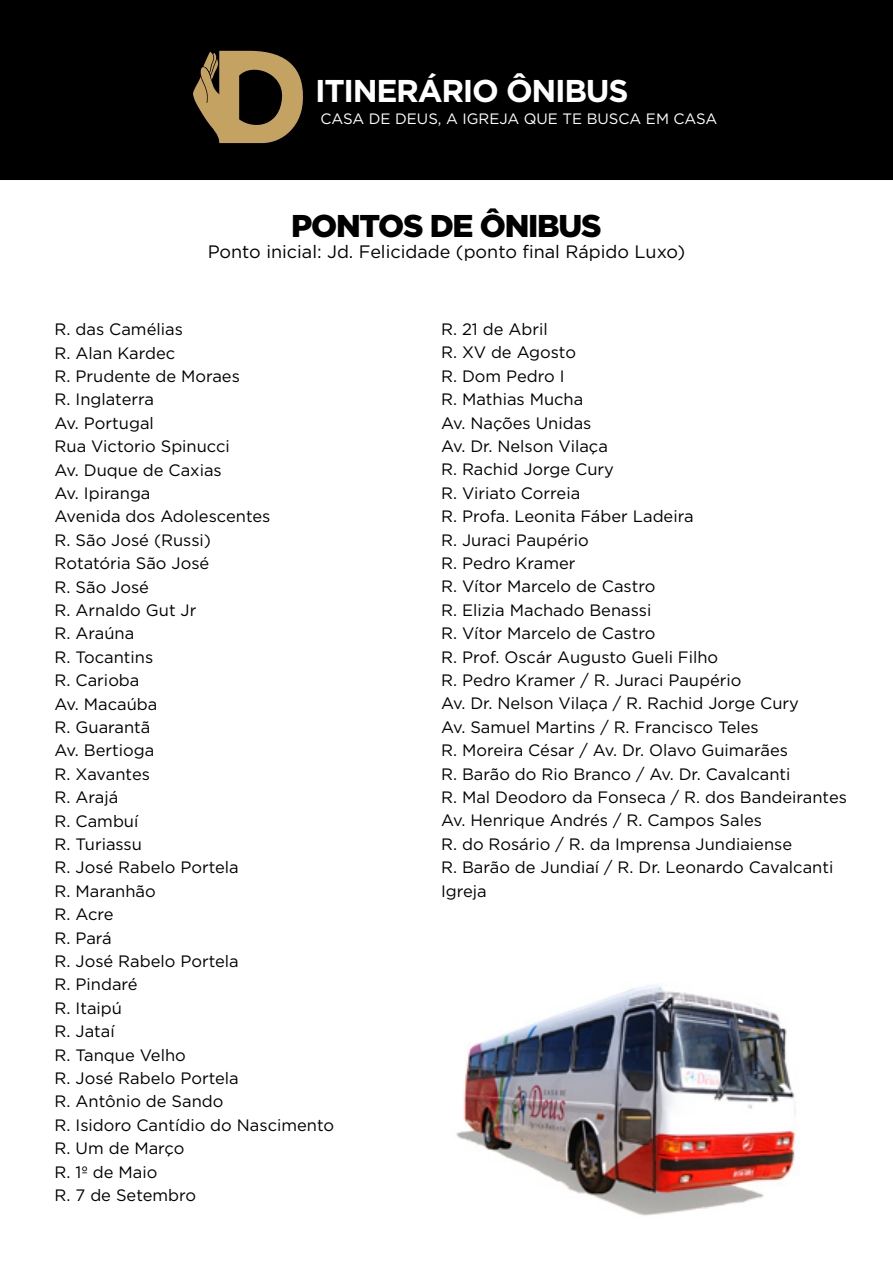
<style>
.page{position:relative;width:893px;height:1263px;background:#fff}
.page>*{position:absolute;margin:0;border:0;box-sizing:border-box;transform-origin:0 0}
.t1{font:700 31.5px "Gotham";letter-spacing:-.04em;color:#fff}
.t2{font:900 31.5px "Gotham";letter-spacing:-.04em;color:#000}
.t3{font:18px "Gotham";color:#000}
.t4{font:16.5px/23.4px "Gotham";color:#000}
.t5{font:15px "Gotham";color:#fff}
</style>
<div class="page">
<img style="left:456px;top:985px;width:342px;height:231px">
<div style="left:0;top:0;width:893px;height:180px;background:#000"></div>
<svg style="left:193px;top:51px;width:111px;height:92px;background:#74603a"></svg>
<h1 class="t1" style="left:315px;top:70px;width:315px">ITINERÁRIO ÔNIBUS</h1>
<p class="t5" style="left:320px;top:109px;width:398px">CASA DE DEUS, A IGREJA QUE TE BUSCA EM CASA</p>
<h1 class="t2" style="left:291px;top:204px;width:312px">PONTOS DE ÔNIBUS</h1>
<p class="t3" style="left:208px;top:240px;width:479px">Ponto inicial: Jd. Felicidade (ponto final Rápido Luxo)</p>
<p class="t4" style="left:55px;top:317px;width:281px">R. das Camélias<br>R. Alan Kardec<br>R. Prudente de Moraes<br>R. Inglaterra<br>Av. Portugal<br>Rua Victorio Spinucci<br>Av. Duque de Caxias<br>Av. Ipiranga<br>Avenida dos Adolescentes<br>R. São José (Russi)<br>Rotatória São José<br>R. São José<br>R. Arnaldo Gut Jr<br>R. Araúna<br>R. Tocantins<br>R. Carioba<br>Av. Macaúba<br>R. Guarantã<br>Av. Bertioga<br>R. Xavantes<br>R. Arajá<br>R. Cambuí<br>R. Turiassu<br>R. José Rabelo Portela<br>R. Maranhão<br>R. Acre<br>R. Pará<br>R. José Rabelo Portela<br>R. Pindaré<br>R. Itaipú<br>R. Jataí<br>R. Tanque Velho<br>R. José Rabelo Portela<br>R. Antônio de Sando<br>R. Isidoro Cantídio do Nascimento<br>R. Um de Março<br>R. 1º de Maio<br>R. 7 de Setembro</p>
<p class="t4" style="left:441px;top:317px;width:407px">R. 21 de Abril<br>R. XV de Agosto<br>R. Dom Pedro I<br>R. Mathias Mucha<br>Av. Nações Unidas<br>Av. Dr. Nelson Vilaça<br>R. Rachid Jorge Cury<br>R. Viriato Correia<br>R. Profa. Leonita Fáber Ladeira<br>R. Juraci Paupério<br>R. Pedro Kramer<br>R. Vítor Marcelo de Castro<br>R. Elizia Machado Benassi<br>R. Vítor Marcelo de Castro<br>R. Prof. Oscár Augusto Gueli Filho<br>R. Pedro Kramer / R. Juraci Paupério<br>Av. Dr. Nelson Vilaça / R. Rachid Jorge Cury<br>Av. Samuel Martins / R. Francisco Teles<br>R. Moreira César / Av. Dr. Olavo Guimarães<br>R. Barão do Rio Branco / Av. Dr. Cavalcanti<br>R. Mal Deodoro da Fonseca / R. dos Bandeirantes<br>Av. Henrique Andrés / R. Campos Sales<br>R. do Rosário / R. da Imprensa Jundiaiense<br>R. Barão de Jundiaí / R. Dr. Leonardo Cavalcanti<br>Igreja</p>
</div>
